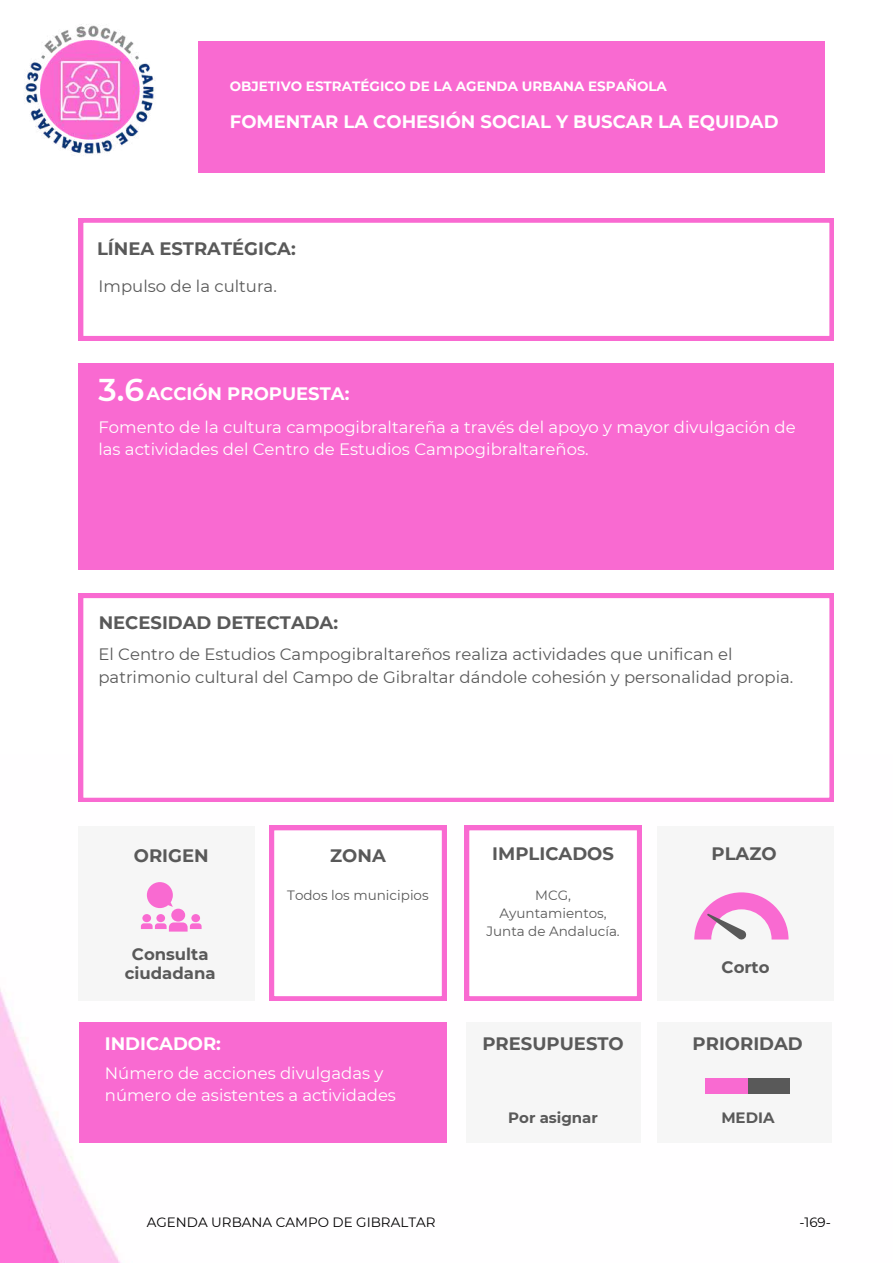
<style>
.page{position:relative;width:893px;height:1264px;background:#fff}
.page>*{position:absolute;margin:0;border:0;box-sizing:border-box;transform-origin:0 0}
.t1{font:600 31.5px "Montserrat";color:#fff}
.t2{font:700 18px "Montserrat";color:#595959}
.t3{font:700 18px "Montserrat";color:#fff}
.t4{font:16.5px/22.5px "Montserrat";color:#fff}
.t5{font:16.5px/22.5px "Montserrat";color:#595959}
.t6{font:700 16.5px/19px "Montserrat";color:#595959;text-align:center}
.t7{font:700 15px "Montserrat";color:#595959}
.t8{font:13.5px/18px "Montserrat";color:#595959;text-align:center}
.t9{font:700 13.5px "Montserrat";color:#fff}
.t10{font:13.5px "Montserrat";color:#000}
</style>
<div class="page">
<img style="left:0;top:754px;width:834px;height:508px">
<div style="left:198px;top:41px;width:626px;height:132px;background:#f96ad1"></div>
<div style="left:79px;top:363px;width:754px;height:207px;background:#f96ad1"></div>
<svg style="left:79px;top:218px;width:754px;height:122px"></svg>
<svg style="left:79px;top:593px;width:754px;height:208px"></svg>
<div style="left:78px;top:825px;width:177px;height:175px;background:#f6f6f6"></div>
<div style="left:657px;top:825px;width:176px;height:175px;background:#f6f6f6"></div>
<svg style="left:694px;top:892px;width:94px;height:47px"></svg>
<div style="left:79px;top:1022px;width:367px;height:120px;background:#f96ad1"></div>
<div style="left:465px;top:1022px;width:175px;height:120px;background:#f6f6f6"></div>
<div style="left:657px;top:1022px;width:175px;height:120px;background:#f6f6f6"></div>
<div style="left:705px;top:1078px;width:84px;height:15px;background:#595959"></div>
<div style="left:705px;top:1078px;width:42px;height:15px;background:#f96ad1"></div>
<svg style="left:465px;top:825px;width:176px;height:175px"></svg>
<svg style="left:270px;top:825px;width:176px;height:175px"></svg>
<img style="left:24px;top:24px;width:130px;height:130px">
<svg style="left:141px;top:882px;width:60px;height:49px"></svg>
<p class="t9" style="left:230px;top:78px;width:438px">OBJETIVO ESTRATÉGICO DE LA AGENDA URBANA ESPAÑOLA</p>
<p class="t3" style="left:230px;top:111px;width:550px">FOMENTAR LA COHESIÓN SOCIAL Y BUSCAR LA EQUIDAD</p>
<p class="t2" style="left:97px;top:237px;width:200px">LÍNEA ESTRATÉGICA:</p>
<p class="t5" style="left:99px;top:275px;width:180px">Impulso de la cultura.</p>
<h1 class="t1" style="left:98px;top:370px;width:47px">3.6</h1>
<p class="t3" style="left:146px;top:383px;width:204px">ACCIÓN PROPUESTA:</p>
<p class="t4" style="left:98px;top:415px;width:698px">Fomento de la cultura campogibraltareña a través del apoyo y mayor divulgación de las actividades del Centro de Estudios Campogibraltareños.</p>
<p class="t2" style="left:99px;top:611px;width:241px">NECESIDAD DETECTADA:</p>
<p class="t5" style="left:98px;top:643px;width:696px">El Centro de Estudios Campogibraltareños realiza actividades que unifican el patrimonio cultural del Campo de Gibraltar dándole cohesión y personalidad propia.</p>
<p class="t2" style="left:134px;top:844px;width:76px">ORIGEN</p>
<p class="t6" style="left:125px;top:944px;width:92px">Consulta ciudadana</p>
<p class="t2" style="left:330px;top:844px;width:57px">ZONA</p>
<p class="t2" style="left:492px;top:842px;width:123px">IMPLICADOS</p>
<p class="t2" style="left:711px;top:842px;width:67px">PLAZO</p>
<p class="t2" style="left:325px;top:877px;width:57px">ZONA</p>
<p class="t8" style="left:287px;top:886px;width:143px">Todos los municipios</p>
<p class="t8" style="left:486px;top:886px;width:135px">MCG,<br>Ayuntamientos,<br>Junta de Andalucía.</p>
<p class="t6" style="left:721px;top:957px;width:49px">Corto</p>
<p class="t3" style="left:105px;top:1032px;width:118px">INDICADOR:</p>
<p class="t4" style="left:105px;top:1061px;width:292px">Número de acciones divulgadas y número de asistentes a actividades</p>
<p class="t2" style="left:482px;top:1032px;width:143px">PRESUPUESTO</p>
<p class="t2" style="left:692px;top:1032px;width:112px">PRIORIDAD</p>
<p class="t7" style="left:508px;top:1108px;width:91px">Por asignar</p>
<p class="t7" style="left:721px;top:1108px;width:55px">MEDIA</p>
<p class="t10" style="left:147px;top:1213px;width:290px">AGENDA URBANA CAMPO DE GIBRALTAR</p>
<p class="t10" style="left:799px;top:1213px;width:33px">-169-</p>
</div>
